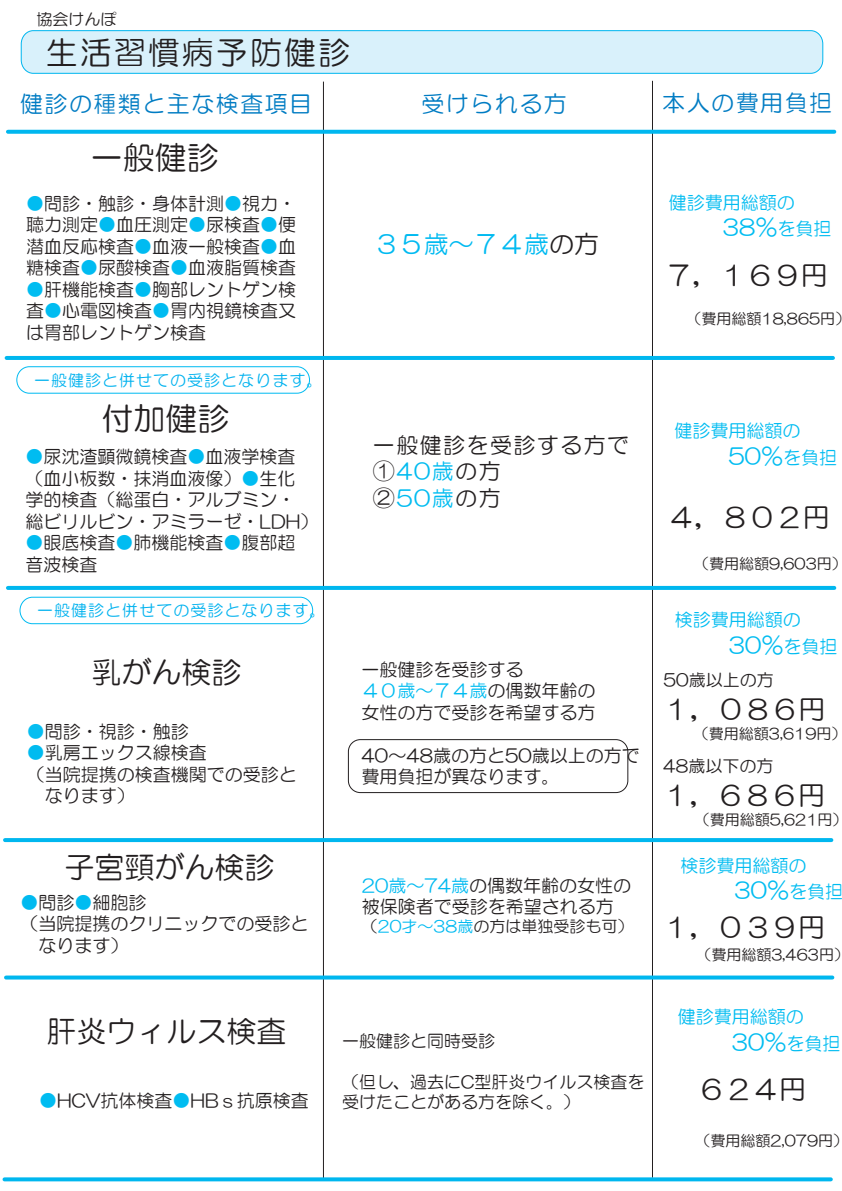
<style>
.page{position:relative;width:842px;height:1191px;background:#fff}
.page>*{position:absolute;margin:0;border:0;box-sizing:border-box;transform-origin:0 0}
.t1{font:32px "HG Maru Gothic MPRO";letter-spacing:.065em;color:#231f20}
.t2{font:30px "HG Maru Gothic MPRO";color:#231f20}
.t3{font:27px "HG Maru Gothic MPRO";color:#231f20}
.t4{font:25px "HG Maru Gothic MPRO";color:#00baf1}
.t5{font:23px "HG Maru Gothic MPRO";letter-spacing:.065em;color:#007cc3}
.t6{font:22px "HG Maru Gothic MPRO";color:#00bcf1}
.t7{font:22px/26.5px "HG Maru Gothic MPRO";letter-spacing:.065em;color:#231f20}
.t8{font:18px/21.5px "HG Maru Gothic MPRO";color:#231f20}
.t9{font:18px "HG Maru Gothic MPRO";color:#00bcf1}
.t10{font:17px/20.5px "HG Maru Gothic MPRO";color:#231f20}
.t11{font:16px "HG Maru Gothic MPRO";letter-spacing:.065em;color:#00b2ef}
.t12{font:16px "HG Maru Gothic MPRO";color:#231f20}
.t13{font:15px "HG Maru Gothic MPRO";color:#231f20}
.s1{color:#00bcf1}
.s2{color:#01bdf1}
.s3{color:#00bbf1}
.s4{color:#06bef1}
.s5{color:#00bbf0}
.s6{color:#00baf0}
.s7{color:#231f20}
.s8{font-size:18px}
.s9{color:#00baf1}
</style>
<div class="page">
<hr style="left:323px;top:82px;width:1px;height:1096px;background:#231f20">
<hr style="left:652px;top:81px;width:1px;height:1096px;background:#231f20">
<svg style="left:20px;top:30px;width:804px;height:44px;background:#cfeefa"></svg>
<svg style="left:8px;top:130px;width:826px;height:4px;background:#0fbbef"></svg>
<svg style="left:8px;top:586px;width:826px;height:4px;background:#04b8ef"></svg>
<svg style="left:4px;top:1177px;width:827px;height:4px;background:#18bdf0"></svg>
<svg style="left:6px;top:975px;width:826px;height:4px;background:#22c0f0"></svg>
<svg style="left:5px;top:838px;width:826px;height:4px;background:#04b8ef"></svg>
<hr style="left:7px;top:356px;width:826px;height:4px;background:#00b7ef">
<div style="left:16px;top:366px;width:294px;height:28px;border:1px solid #00bbf1;border-radius:13px"></div>
<div style="left:20px;top:596px;width:293px;height:28px;border:1px solid #00bbf1;border-radius:13px"></div>
<div style="left:348px;top:739px;width:280px;height:54px;border:1px solid #231f20;border-radius:12px"></div>
<p class="t12" style="left:36px;top:11px;width:81px">協会けんぽ</p>
<h1 class="t1" style="left:46px;top:36px;width:306px">生活習慣病予防健診</h1>
<p class="t5" style="left:20px;top:92px;width:294px">健診の種類と主な検査項目</p>
<p class="t5" style="left:422px;top:92px;width:147px">受けられる方</p>
<p class="t5" style="left:662px;top:91px;width:171px">本人の費用負担</p>
<h1 class="t1" style="left:91px;top:141px;width:130px">一般健診</h1>
<p class="t8" style="left:26px;top:192px;width:272px;text-align:justify"><span class="s1">●</span>問診・触診・身体計測<span class="s2">●</span>視力・聴力測定<span class="s1">●</span>血圧測定<span class="s1">●</span>尿検査<span class="s1">●</span>便潜血反応検査<span class="s3">●</span>血液一般検査<span class="s1">●</span>血糖検査<span class="s3">●</span>尿酸検査<span class="s1">●</span>血液脂質検査</p>
<p class="t8" style="left:26px;top:278px;width:272px;text-align:justify"><span class="s2">●</span>肝機能検査<span class="s1">●</span>胸部レントゲン検査<span class="s1">●</span>心電図検査<span class="s3">●</span>胃内視鏡検査又は胃部レントゲン検査</p>
<p class="t11" style="left:34px;top:372px;width:290px">一般健診と併せての受診となります。</p>
<h1 class="t1" style="left:101px;top:402px;width:129px">付加健診</h1>
<p class="t8" style="left:26px;top:446px;width:294px"><span class="s1">●</span>尿沈渣顕微鏡検査<span class="s1">●</span>血液学検査<br>（血小板数・抹消血液像）<span class="s1">●</span>生化<br>学的検査（総蛋白・アルブミン・<br>総ビリルビン・アミラーゼ・LDH）</p>
<p class="t8" style="left:26px;top:532px;width:272px"><span class="s1">●</span>眼底検査<span class="s1">●</span>肺機能検査<span class="s1">●</span>腹部超音波検査</p>
<p class="t11" style="left:37px;top:602px;width:290px">一般健診と併せての受診となります。</p>
<h2 class="t2" style="left:91px;top:657px;width:151px">乳がん検診</h2>
<p class="t8" style="left:27px;top:720px;width:163px"><span class="s4">●</span>問診・視診・触診</p>
<p class="t8" style="left:27px;top:742px;width:181px"><span class="s5">●</span>乳房エックス線検査</p>
<p class="t8" style="left:27px;top:763px;width:271px">（当院提携の検査機関での受診と</p>
<p class="t8" style="left:45px;top:785px;width:91px">なります）</p>
<h2 class="t2" style="left:64px;top:852px;width:211px">子宮頸がん検診</h2>
<p class="t8" style="left:20px;top:891px;width:127px"><span class="s6">●</span>問診<span class="s1">●</span>細胞診</p>
<p class="t8" style="left:20px;top:913px;width:289px">（当院提携のクリニックでの受診と</p>
<p class="t8" style="left:38px;top:934px;width:91px">なります）</p>
<h2 class="t2" style="left:46px;top:1015px;width:242px">肝炎ウィルス検査</h2>
<p class="t8" style="left:39px;top:1089px;width:271px"><span class="s1">●</span>HCV抗体検査<span class="s1">●</span>HBｓ抗原検査</p>
<h3 class="t4" style="left:374px;top:232px;width:226px">３５歳～７４歳<span class="s7">の方</span></h3>
<p class="t9" style="left:669px;top:193px;width:127px">健診費用総額の</p>
<p class="t6" style="left:723px;top:216px;width:110px">38％<span class="s8">を負担</span></p>
<h3 class="t3" style="left:666px;top:262px;width:163px">７，１６９円</h3>
<p class="t13" style="left:686px;top:311px;width:165px">（費用総額18,865円）</p>
<p class="t7" style="left:373px;top:431px;width:258px">一般健診を受診する方で<br>①<span class="s5">40歳</span>の方<br>②<span class="s1">50歳</span>の方</p>
<p class="t8" style="left:362px;top:658px;width:235px">一般健診を受診する<br><span class="s1">４０歳～７４歳</span>の偶数年齢の女性の方で受診を希望する方</p>
<p class="t8" style="left:362px;top:744px;width:280px">40～48歳の方と50歳以上の方で費用負担が異なります。</p>
<p class="t8" style="left:362px;top:874px;width:271px"><span class="s9">20歳～74歳</span>の偶数年齢の女性の被保険者で受診を希望される方</p>
<p class="t12" style="left:362px;top:918px;width:273px">（<span class="s9">20才～38歳</span>の方は単独受診も可）</p>
<p class="t10" style="left:342px;top:1030px;width:154px">一般健診と同時受診</p>
<p class="t10" style="left:342px;top:1071px;width:304px">（但し、過去にC型肝炎ウイルス検査を受けたことがある方を除く。）</p>
<p class="t9" style="left:674px;top:421px;width:127px">健診費用総額の</p>
<p class="t6" style="left:728px;top:444px;width:110px">50％<span class="s8">を負担</span></p>
<h3 class="t3" style="left:668px;top:504px;width:163px">４，８０２円</h3>
<p class="t13" style="left:694px;top:556px;width:154px">（費用総額9,603円）</p>
<p class="t9" style="left:675px;top:611px;width:127px">検診費用総額の</p>
<p class="t6" style="left:729px;top:634px;width:110px">30％<span class="s8">を負担</span></p>
<p class="t10" style="left:663px;top:670px;width:112px">50歳以上の方</p>
<h3 class="t3" style="left:663px;top:695px;width:163px">１，０８６円</h3>
<p class="t10" style="left:663px;top:755px;width:112px">48歳以下の方</p>
<h3 class="t3" style="left:663px;top:781px;width:163px">１，６８６円</h3>
<p class="t13" style="left:695px;top:812px;width:154px">（費用総額5,621円）</p>
<p class="t13" style="left:694px;top:726px;width:154px">（費用総額3,619円）</p>
<p class="t9" style="left:680px;top:856px;width:127px">検診費用総額の</p>
<p class="t6" style="left:734px;top:879px;width:110px">30％<span class="s8">を負担</span></p>
<h3 class="t3" style="left:663px;top:913px;width:163px">１，０３９円</h3>
<p class="t13" style="left:696px;top:947px;width:154px">（費用総額3,463円）</p>
<p class="t9" style="left:678px;top:1007px;width:127px">健診費用総額の</p>
<p class="t6" style="left:732px;top:1031px;width:110px">30％<span class="s8">を負担</span></p>
<h3 class="t3" style="left:698px;top:1075px;width:109px">６２４円</h3>
<p class="t13" style="left:695px;top:1133px;width:154px">（費用総額2,079円）</p>
</div>
